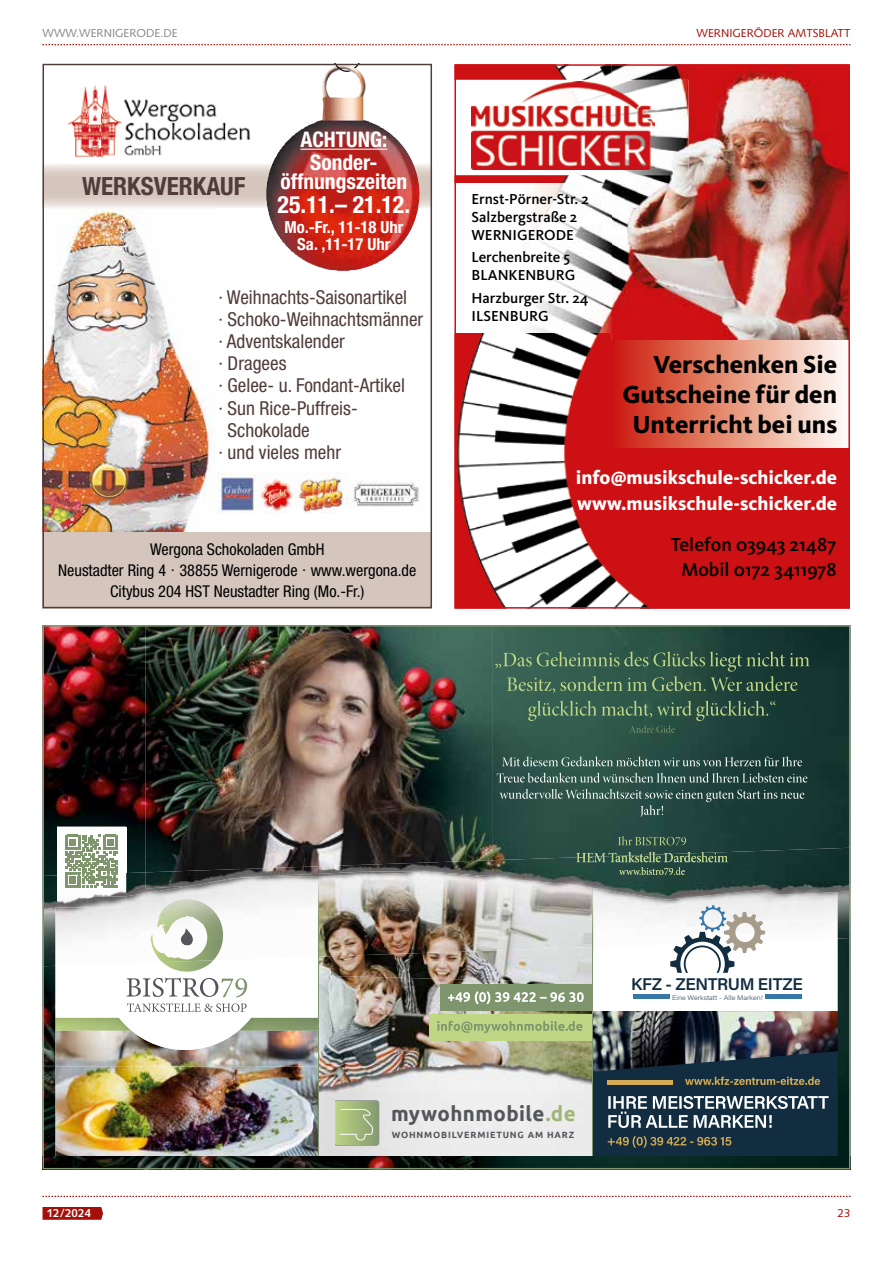
<style>
.page{position:relative;width:893px;height:1263px;background:#fff}
.page>*{position:absolute;margin:0;border:0;box-sizing:border-box;transform-origin:0 0}
.t1{font:800 25.5px/30px "Kievit";color:#000;text-align:right}
.t2{font:700 condensed 25.05px "Helvetica Neue LT Pro";color:#503d3b}
.t3{font:700 condensed 23.85px "Helvetica Neue LT Pro";color:#fff}
.t4{font:700 condensed 21.45px/23px "Helvetica Neue LT Pro";color:#fff;text-align:center}
.t5{font:700 20.55px "Ubuntu";letter-spacing:.02em;color:#55565c}
.t6{font:800 19.5px/25.5px "Kievit";color:#fff}
.t7{font:500 19.5px/25.5px "Kievit";color:#000;text-align:center}
.t8{font:condensed 19.2px "Helvetica Neue LT Pro";color:#503d3b}
.t9{font:600 16.95px "Acumin Pro";letter-spacing:-.02em;color:#112d3f}
.t10{font:700 condensed 16.65px/17.5px "Helvetica Neue LT Pro";color:#fff;text-align:center}
.t11{font:condensed 16.2px/20.7px "Helvetica Neue LT Pro";color:#000;text-align:center}
.t12{font:500 15px/18px "Kievit";color:#000}
.t13{font:11.55px "Syntax LT Std";color:#a50f08}
.t14{font:11.55px "Syntax LT Std";color:#868786}
.t15{font:700 11.55px "Syntax LT Std";letter-spacing:.01em;color:#fff}
.t16{font:700 9px "Ubuntu";letter-spacing:.09em;color:#55565c}
.t17{font:200 6.75px "Acumin Pro";color:#112d3f;scale:1.1 1}
.s1{font-family:"Arial";font-stretch:normal}
.s2{color:#a0b679}
</style>
<div class="page">
<svg style="left:43px;top:1196px;width:807px;height:1px"></svg>
<svg style="left:43px;top:44px;width:807px;height:1px"></svg>
<svg style="left:43px;top:1207px;width:60px;height:13px"></svg>
<img style="left:45px;top:163px;width:385px;height:45px">
<img style="left:45px;top:200px;width:172px;height:332px">
<img style="left:68px;top:85px;width:183px;height:73px">
<div style="left:43px;top:532px;width:389px;height:76px;background:#d4c6bc"></div>
<img style="left:217px;top:472px;width:202px;height:42px">
<img style="left:265px;top:72px;width:113px;height:199px">
<svg style="left:327px;top:66px;width:21px;height:6px"></svg>
<img style="left:348px;top:66px;width:19px;height:36px">
<hr style="left:300px;top:149px;width:87px;height:1px;background:#fff">
<img style="left:454px;top:64px;width:396px;height:545px">
<img style="left:43px;top:625px;width:807px;height:544px">
<svg style="left:670px;top:905px;width:95px;height:68px"></svg>
<div style="left:633px;top:994px;width:36px;height:5px;background:#3677a8"></div>
<div style="left:765px;top:994px;width:37px;height:5px;background:#3677a8"></div>
<p class="t14" style="left:43px;top:27px;width:136px">WWW.WERNIGERODE.DE</p>
<p class="t13" style="left:697px;top:27px;width:155px">WERNIGERÖDER AMTSBLATT</p>
<h2 class="t2" style="left:82px;top:171px;width:165px">WERKSVERKAUF</h2>
<p class="t4" style="left:300px;top:128px;width:88px">ACHTUNG:<br>Sonder-</p>
<p class="t4" style="left:280px;top:170px;width:128px">öffnungszeiten</p>
<p class="t3" style="left:278px;top:191px;width:134px">25.11.– 21.12.</p>
<p class="t10" style="left:284px;top:218px;width:121px">Mo.-Fr., 11-18 Uhr<br>Sa. ,11-17 Uhr</p>
<p class="t8" style="left:218px;top:286px;width:190px">∙ Weihnachts-Saisonartikel</p>
<p class="t8" style="left:218px;top:308px;width:206px">∙ Schoko-Weihnachtsmänner</p>
<p class="t8" style="left:218px;top:330px;width:128px">∙ Adventskalender</p>
<p class="t8" style="left:218px;top:352px;width:70px">∙ Dragees</p>
<p class="t8" style="left:218px;top:374px;width:188px">∙ Gelee- u. Fondant-Artikel</p>
<p class="t8" style="left:218px;top:396px;width:141px">∙ Sun Rice-Puffreis-</p>
<p class="t8" style="left:228px;top:419px;width:84px">Schokolade</p>
<p class="t8" style="left:218px;top:441px;width:124px">∙ und vieles mehr</p>
<p class="t11" style="left:58px;top:539px;width:360px">Wergona Schokoladen GmbH<br>Neustadter Ring 4 <span class="s1">·</span> 38855 Wernigerode <span class="s1">·</span> www.wergona.de<br>Citybus 204 HST Neustadter Ring (Mo.-Fr.)</p>
<p class="t12" style="left:471px;top:190px;width:119px">Ernst-Pörner-Str. 2<br>Salzbergstraße 2<br>WERNIGERODE</p>
<p class="t12" style="left:471px;top:248px;width:105px">Lerchenbreite 5<br>BLANKENBURG</p>
<p class="t12" style="left:471px;top:289px;width:119px">Harzburger Str. 24<br>ILSENBURG</p>
<h1 class="t1" style="left:622px;top:350px;width:216px">Verschenken Sie<br>Gutscheine für den<br>Unterricht bei uns</h1>
<p class="t6" style="left:576px;top:465px;width:263px">info@musikschule-schicker.de www.musikschule-schicker.de</p>
<p class="t7" style="left:671px;top:532px;width:167px">Telefon 03943 21487<br>Mobil 0172 3411978</p>
<p class="t9" style="left:631px;top:972px;width:173px">KFZ - ZENTRUM EITZE</p>
<p class="t17" style="left:672px;top:992px;width:84px">Eine Werkstatt - Alle Marken!</p>
<p class="t5" style="left:391px;top:1101px;width:186px">mywohnmobile<span class="s2">.de</span></p>
<p class="t16" style="left:392px;top:1129px;width:184px">WOHNMOBILVERMIETUNG AM HARZ</p>
<p class="t15" style="left:47px;top:1207px;width:46px">12/2024</p>
<p class="t13" style="left:838px;top:1206px;width:14px">23</p>
</div>
